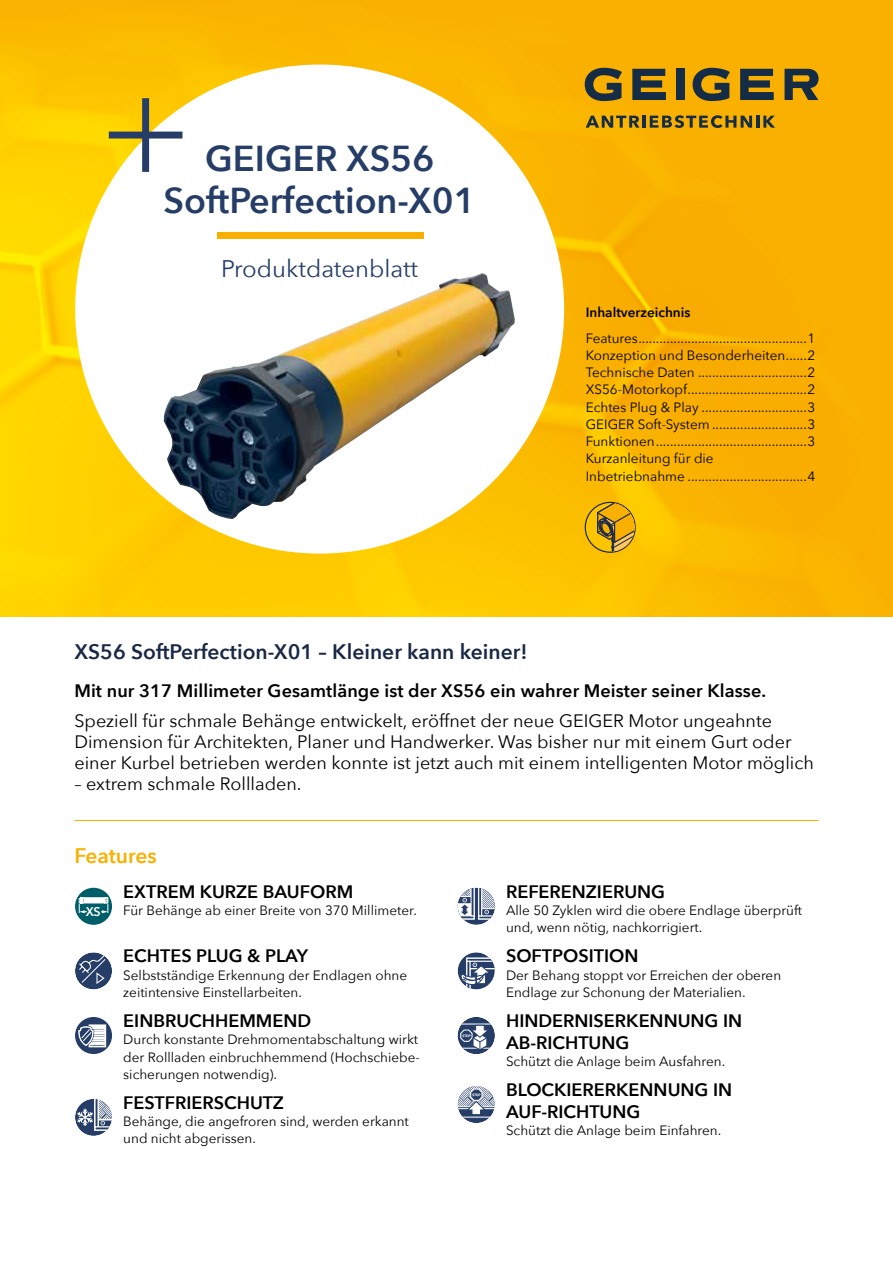
<style>
.page{position:relative;width:893px;height:1263px;background:#fff}
.page>*{position:absolute;margin:0;border:0;box-sizing:border-box;transform-origin:0 0}
.t1{font:600 36px/42px "Avenir Next";color:#253d67;text-align:center}
.t2{font:24px "Avenir Next";color:#253d67}
.t3{font:600 21px "Avenir Next";color:#192844}
.t4{font:600 21px "Avenir Next";letter-spacing:-.005em;color:#f9b000}
.t5{font:18px/21px "Avenir Next";color:#000}
.t6{font:600 18px/21.6px "Avenir Next";color:#000}
.t7{font:13.5px/17.2px "Avenir Next";color:#000}
.t8{font:600 13.5px "Avenir Next";color:#000}
.t9{font:600 12.45px "Avenir Next";color:#fff}
</style>
<div class="page">
<img style="left:0;top:0;width:893px;height:617px">
<div style="left:75px;top:65px;width:489px;height:489px;background:#fff;border-radius:50%"></div>
<img style="left:164px;top:273px;width:351px;height:246px">
<div style="left:217px;top:232px;width:207px;height:7px;background:#f9b000"></div>
<svg style="left:109px;top:98px;width:73px;height:74px"></svg>
<svg style="left:632px;top:69px;width:34px;height:31px"></svg>
<div style="left:676px;top:69px;width:8px;height:31px;background:#142c46"></div>
<svg style="left:740px;top:69px;width:34px;height:31px"></svg>
<svg style="left:784px;top:69px;width:35px;height:31px"></svg>
<svg style="left:585px;top:68px;width:37px;height:33px"></svg>
<svg style="left:693px;top:68px;width:37px;height:33px"></svg>
<svg style="left:586px;top:115px;width:189px;height:13px;background:#90741f"></svg>
<hr style="left:74px;top:820px;width:745px;height:1px;background:#f9b000">
<div style="left:74px;top:887px;width:39px;height:38px;border:1px solid #fff;border-radius:50%"></div>
<div style="left:75px;top:888px;width:37px;height:37px;background:#005e69;border-radius:50%"></div>
<svg style="left:79px;top:897px;width:30px;height:16px"></svg>
<div style="left:84px;top:898px;width:20px;height:5px;background:#fff"></div>
<div style="left:74px;top:952px;width:39px;height:38px;border:1px solid #fff;border-radius:50%"></div>
<svg style="left:75px;top:952px;width:37px;height:37px"></svg>
<div style="left:74px;top:1016px;width:39px;height:39px;border:1px solid #fff;border-radius:50%"></div>
<svg style="left:75px;top:1017px;width:37px;height:37px"></svg>
<div style="left:74px;top:1098px;width:39px;height:38px;border:1px solid #fff;border-radius:50%"></div>
<svg style="left:75px;top:1099px;width:37px;height:37px"></svg>
<svg style="left:76px;top:1099px;width:36px;height:33px"></svg>
<div style="left:457px;top:887px;width:38px;height:38px;border:1px solid #fff;border-radius:50%"></div>
<svg style="left:458px;top:888px;width:37px;height:37px"></svg>
<svg style="left:458px;top:888px;width:37px;height:32px"></svg>
<div style="left:457px;top:952px;width:38px;height:38px;border:1px solid #fff;border-radius:50%"></div>
<svg style="left:458px;top:952px;width:37px;height:37px"></svg>
<svg style="left:460px;top:957px;width:35px;height:32px"></svg>
<div style="left:457px;top:1016px;width:38px;height:39px;border:1px solid #fff;border-radius:50%"></div>
<svg style="left:458px;top:1017px;width:37px;height:37px"></svg>
<hr style="left:458px;top:1023px;width:37px;height:1px;background:#fff">
<svg style="left:460px;top:1025px;width:30px;height:26px"></svg>
<div style="left:457px;top:1085px;width:38px;height:38px;border:1px solid #fff;border-radius:50%"></div>
<svg style="left:458px;top:1086px;width:37px;height:37px"></svg>
<hr style="left:458px;top:1116px;width:37px;height:1px;background:#fff">
<svg style="left:458px;top:1086px;width:37px;height:30px"></svg>
<svg style="left:585px;top:502px;width:51px;height:51px"></svg>
<div style="left:586px;top:503px;width:48px;height:49px;background:#fdc400;border-radius:50%"></div>
<svg style="left:595px;top:503px;width:39px;height:49px"></svg>
<h1 class="t1" style="left:163px;top:136px;width:314px">GEIGER XS56<br>SoftPerfection-X01</h1>
<h2 class="t2" style="left:221px;top:248px;width:198px">Produktdatenblatt</h2>
<p class="t8" style="left:586px;top:300px;width:106px">Inhaltverzeichnis</p>
<p class="t7" style="left:586px;top:329px;width:231px">Features................................................1<br>Konzeption und Besonderheiten......2<br>Technische Daten ...............................2<br>XS56-Motorkopf..................................2<br>Echtes Plug &amp; Play ..............................3<br>GEIGER Soft-System ...........................3<br>Funktionen...........................................3<br>Kurzanleitung für die Inbetriebnahme ..................................4</p>
<h3 class="t3" style="left:74px;top:633px;width:455px">XS56 SoftPerfection-X01 – Kleiner kann keiner!</h3>
<h3 class="t6" style="left:74px;top:680px;width:693px">Mit nur 317 Millimeter Gesamtlänge ist der XS56 ein wahrer Meister seiner Klasse.</h3>
<p class="t5" style="left:74px;top:710px;width:741px">Speziell für schmale Behänge entwickelt, eröffnet der neue GEIGER Motor ungeahnte<br>Dimension für Architekten, Planer und Handwerker. Was bisher nur mit einem Gurt oder einer Kurbel betrieben werden konnte ist jetzt auch mit einem intelligenten Motor möglich</p>
<h3 class="t5" style="left:74px;top:773px;width:229px">– extrem schmale Rollladen.</h3>
<h3 class="t4" style="left:74px;top:838px;width:84px">Features</h3>
<p class="t9" style="left:86px;top:901px;width:17px">XS</p>
<h3 class="t6" style="left:123px;top:880px;width:231px">EXTREM KURZE BAUFORM</h3>
<p class="t7" style="left:123px;top:901px;width:295px">Für Behänge ab einer Breite von 370 Millimeter.</p>
<h3 class="t6" style="left:123px;top:945px;width:186px">ECHTES PLUG &amp; PLAY</h3>
<p class="t7" style="left:123px;top:966px;width:285px">Selbstständige Erkennung der Endlagen ohne zeitintensive Einstellarbeiten.</p>
<h3 class="t6" style="left:123px;top:1009px;width:189px">EINBRUCHHEMMEND</h3>
<p class="t7" style="left:123px;top:1030px;width:298px">Durch konstante Drehmomentabschaltung wirkt der Rollladen einbruchhemmend (Hochschiebe&shy;sicherungen notwendig).</p>
<h3 class="t6" style="left:123px;top:1091px;width:162px">FESTFRIERSCHUTZ</h3>
<p class="t7" style="left:123px;top:1112px;width:287px">Behänge, die angefroren sind, werden erkannt und nicht abgerissen.</p>
<h3 class="t6" style="left:506px;top:880px;width:161px">REFERENZIERUNG</h3>
<p class="t7" style="left:506px;top:901px;width:298px">Alle 50 Zyklen wird die obere Endlage überprüft und, wenn nötig, nachkorrigiert.</p>
<h3 class="t6" style="left:506px;top:945px;width:134px">SOFTPOSITION</h3>
<p class="t7" style="left:506px;top:966px;width:277px">Der Behang stoppt vor Erreichen der oberen<br>Endlage zur Schonung der Materialien.</p>
<h3 class="t6" style="left:506px;top:1009px;width:238px">HINDERNISERKENNUNG IN<br>AB-RICHTUNG</h3>
<p class="t7" style="left:506px;top:1052px;width:221px">Schützt die Anlage beim Ausfahren.</p>
<h3 class="t6" style="left:506px;top:1078px;width:228px">BLOCKIERERKENNUNG IN<br>AUF-RICHTUNG</h3>
<p class="t7" style="left:506px;top:1121px;width:217px">Schützt die Anlage beim Einfahren.</p>
</div>
